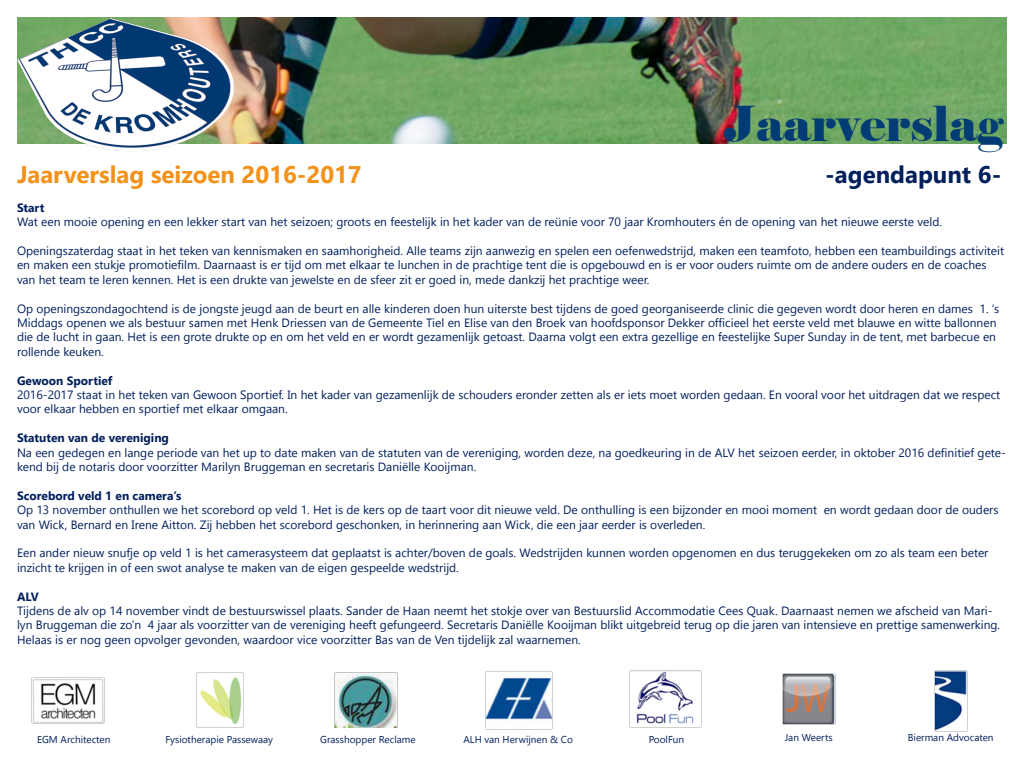
<style>
.page{position:relative;width:1024px;height:768px;background:#fff}
.page>*{position:absolute;margin:0;border:0;box-sizing:border-box;transform-origin:0 0}
.t1{font:48px "Elephant";color:#033b74}
.t2{font:700 24px "Gadugi";color:#f3921a}
.t3{font:700 24px "Gadugi";color:#001f5c}
.t4{font:12px/14.4px "Gadugi";color:#001f5c}
.t5{font:700 12px "Gadugi";color:#001f5c}
.t6{font:10px "Gadugi";color:#001f5c}
</style>
<div class="page">
<img style="left:17px;top:17px;width:990px;height:127px">
<img style="left:17px;top:18px;width:218px;height:133px">
<img style="left:32px;top:677px;width:73px;height:46px">
<img style="left:197px;top:677px;width:46px;height:51px">
<img style="left:335px;top:673px;width:62px;height:55px">
<img style="left:485px;top:672px;width:67px;height:58px">
<img style="left:629px;top:671px;width:73px;height:57px">
<img style="left:783px;top:674px;width:52px;height:51px">
<img style="left:935px;top:671px;width:33px;height:60px">
<p class="t1" style="left:725px;top:94px;width:280px">Jaarverslag</p>
<p class="t2" style="left:17px;top:160px;width:346px">Jaarverslag seizoen 2016-2017</p>
<p class="t3" style="left:825px;top:160px;width:178px">-agendapunt 6-</p>
<p class="t5" style="left:17px;top:200px;width:29px">Start</p>
<p class="t4" style="left:17px;top:215px;width:927px">Wat een mooie opening en een lekker start van het seizoen; groots en feestelijk in het kader van de reünie voor 70 jaar Kromhouters én de opening van het nieuwe eerste veld.</p>
<p class="t4" style="left:17px;top:243px;width:989px">Openingszaterdag staat in het teken van kennismaken en saamhorigheid. Alle teams zijn aanwezig en spelen een oefenwedstrijd, maken een teamfoto, hebben een teambuildings activiteit en maken een stukje promotiefilm. Daarnaast is er tijd om met elkaar te lunchen in de prachtige tent die is opgebouwd en is er voor ouders ruimte om de andere ouders en de coaches van het team te leren kennen. Het is een drukte van jewelste en de sfeer zit er goed in, mede dankzij het prachtige weer.</p>
<p class="t4" style="left:17px;top:301px;width:984px">Op openingszondagochtend is de jongste jeugd aan de beurt en alle kinderen doen hun uiterste best tijdens de goed georganiseerde clinic die gegeven wordt door heren en dames 1. ‘s Middags openen we als bestuur samen met Henk Driessen van de Gemeente Tiel en Elise van den Broek van hoofdsponsor Dekker officieel het eerste veld met blauwe en witte ballonnen die de lucht in gaan. Het is een grote drukte op en om het veld en er wordt gezamenlijk getoast. Daarna volgt een extra gezellige en feestelijke Super Sunday in de tent, met barbecue en rollende keuken.</p>
<p class="t5" style="left:17px;top:373px;width:97px">Gewoon Sportief</p>
<p class="t4" style="left:17px;top:387px;width:985px">2016-2017 staat in het teken van Gewoon Sportief. In het kader van gezamenlijk de schouders eronder zetten als er iets moet worden gedaan. En vooral voor het uitdragen dat we respect voor elkaar hebben en sportief met elkaar omgaan.</p>
<p class="t5" style="left:17px;top:431px;width:154px">Statuten van de vereniging</p>
<p class="t4" style="left:17px;top:445px;width:991px">Na een gedegen en lange periode van het up to date maken van de statuten van de vereniging, worden deze, na goedkeuring in de ALV het seizoen eerder, in oktober 2016 definitief gete&shy;kend bij de notaris door voorzitter Marilyn Bruggeman en secretaris Daniëlle Kooijman.</p>
<p class="t5" style="left:17px;top:488px;width:166px">Scorebord veld 1 en camera’s</p>
<p class="t4" style="left:17px;top:503px;width:983px">Op 13 november onthullen we het scorebord op veld 1. Het is de kers op de taart voor dit nieuwe veld. De onthulling is een bijzonder en mooi moment en wordt gedaan door de ouders van Wick, Bernard en Irene Aitton. Zij hebben het scorebord geschonken, in herinnering aan Wick, die een jaar eerder is overleden.</p>
<p class="t4" style="left:17px;top:546px;width:973px">Een ander nieuw snufje op veld 1 is het camerasysteem dat geplaatst is achter/boven de goals. Wedstrijden kunnen worden opgenomen en dus teruggekeken om zo als team een beter inzicht te krijgen in of een swot analyse te maken van de eigen gespeelde wedstrijd.</p>
<p class="t5" style="left:17px;top:589px;width:23px">ALV</p>
<p class="t4" style="left:17px;top:603px;width:985px">Tijdens de alv op 14 november vindt de bestuurswissel plaats. Sander de Haan neemt het stokje over van Bestuurslid Accommodatie Cees Quak. Daarnaast nemen we afscheid van Mari&shy;lyn Bruggeman die zo’n 4 jaar als voorzitter van de vereniging heeft gefungeerd. Secretaris Daniëlle Kooijman blikt uitgebreid terug op die jaren van intensieve en prettige samenwerking.<br>Helaas is er nog geen opvolger gevonden, waardoor vice voorzitter Bas van de Ven tijdelijk zal waarnemen.</p>
<p class="t6" style="left:37px;top:734px;width:75px">EGM Architecten</p>
<p class="t6" style="left:165px;top:734px;width:109px">Fysiotherapie Passewaay</p>
<p class="t6" style="left:320px;top:734px;width:97px">Grasshopper Reclame</p>
<p class="t6" style="left:464px;top:733px;width:111px">ALH van Herwijnen &amp; Co</p>
<p class="t6" style="left:649px;top:734px;width:37px">PoolFun</p>
<p class="t6" style="left:785px;top:732px;width:49px">Jan Weerts</p>
<p class="t6" style="left:908px;top:732px;width:87px">Bierman Advocaten</p>
</div>
